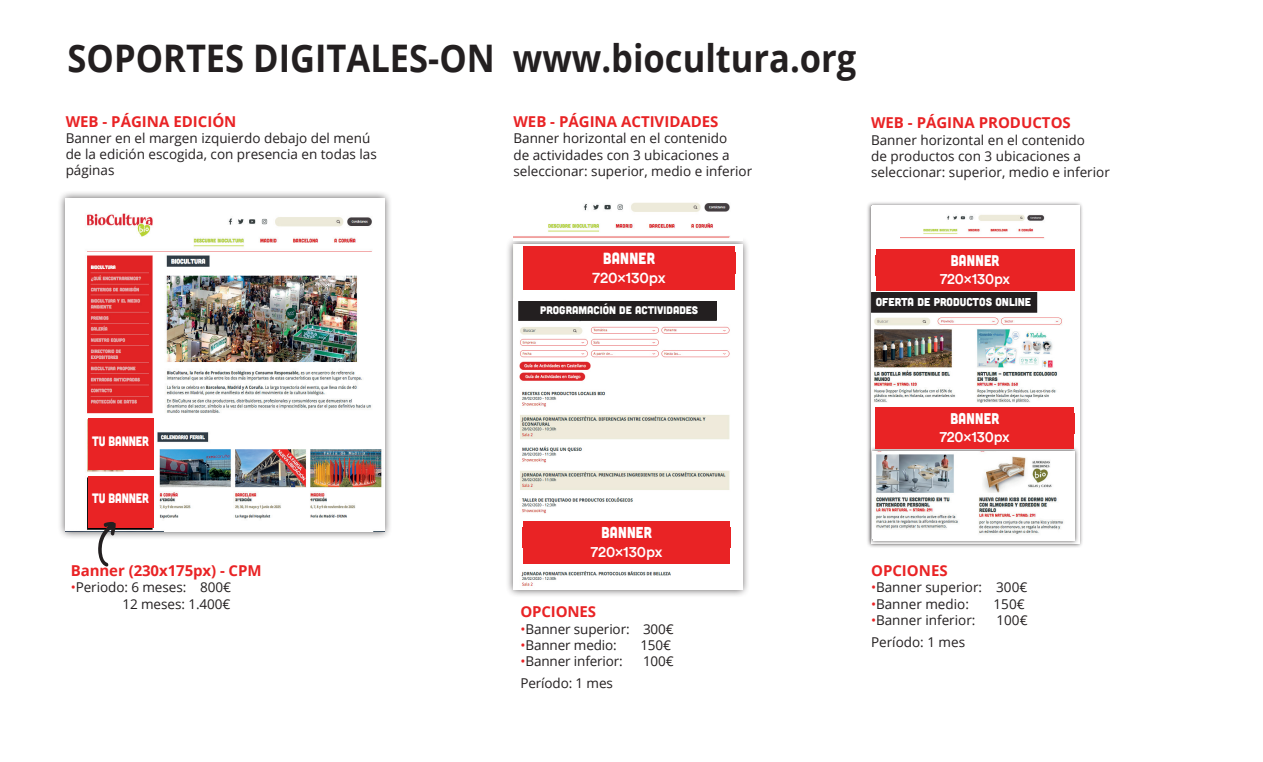
<style>
.page{position:relative;width:1263px;height:762px;background:#fff}
.page>*{position:absolute;margin:0;border:0;box-sizing:border-box;transform-origin:0 0}
.t1{font:700 37.95px "Open Sans";color:#231f20;scale:.91 1}
.t2{font:16.2px "Cubano";letter-spacing:.02em;color:#fff;scale:.87 1}
.t3{font:15.75px "Cubano";letter-spacing:.02em;color:#fff;scale:.87 1}
.t4{font:500 15.6px "Circular Std";letter-spacing:-.01em;color:#fff}
.t5{font:15.45px "Cubano";letter-spacing:.02em;color:#fff;scale:.85 1}
.t6{font:500 15.3px "Circular Std";letter-spacing:-.01em;color:#fff;scale:.96 1}
.t7{font:500 15.3px "Circular Std";letter-spacing:-.01em;color:#fff}
.t8{font:700 15px "Open Sans";color:#e92325}
.t9{font:13.65px "Cubano";letter-spacing:-.01em;color:#fff;scale:.84 1}
.t10{font:13.5px/16.2px "Open Sans";color:#231f20}
.t11{font:11.4px "Cubano";color:#fff}
.t12{font:10.95px "Cubano";color:#fff}
.s1{color:#e92325}
</style>
<div class="page">
<div style="left:58px;top:190px;width:334px;height:349px;background:#231f20;opacity:.75"></div>
<img style="left:66px;top:199px;width:318px;height:332px">
<div style="left:88px;top:418px;width:66px;height:51px;background:#e92325"></div>
<div style="left:88px;top:475px;width:66px;height:52px;background:#e92325"></div>
<svg style="left:97px;top:521px;width:23px;height:46px"></svg>
<div style="left:866px;top:201px;width:217px;height:347px;background:#231f20;opacity:.75"></div>
<div style="left:871px;top:206px;width:208px;height:337px;background:#fff"></div>
<div style="left:872px;top:205px;width:208px;height:35px;background:#fff"></div>
<img style="left:900px;top:215px;width:145px;height:24px">
<img style="left:874px;top:317px;width:188px;height:86px">
<div style="left:868px;top:446px;width:211px;height:98px;background:#231f20;opacity:.75"></div>
<div style="left:873px;top:451px;width:202px;height:89px;background:#fff"></div>
<img style="left:876px;top:451px;width:188px;height:83px">
<div style="left:876px;top:248px;width:198px;height:42px;background:#e92325"></div>
<div style="left:875px;top:255px;width:200px;height:20px;background:#e92325"></div>
<div style="left:875px;top:406px;width:199px;height:42px;background:#e92325"></div>
<div style="left:872px;top:292px;width:164px;height:20px;background:#231f20"></div>
<div style="left:505px;top:236px;width:245px;height:361px;background:#231f20;opacity:.75"></div>
<img style="left:513px;top:244px;width:229px;height:345px">
<div style="left:519px;top:301px;width:197px;height:19px;background:#231f20"></div>
<div style="left:518px;top:301px;width:199px;height:20px;border:1px solid #231f20"></div>
<div style="left:523px;top:246px;width:212px;height:43px;background:#e92325"></div>
<div style="left:523px;top:520px;width:207px;height:43px;background:#e92325"></div>
<div style="left:523px;top:527px;width:208px;height:20px;background:#e92325"></div>
<img style="left:513px;top:202px;width:229px;height:38px">
<h1 class="t1" style="left:68px;top:32px;width:868px">SOPORTES DIGITALES-ON www.biocultura.org</h1>
<p class="t8" style="left:66px;top:111px;width:172px">WEB - PÁGINA EDICIÓN</p>
<p class="t10" style="left:66px;top:130px;width:313px">Banner en el margen izquierdo debajo del menú de la edición escogida, con presencia en todas las páginas</p>
<p class="t8" style="left:513px;top:111px;width:207px">WEB - PÁGINA ACTIVIDADES</p>
<p class="t10" style="left:513px;top:130px;width:240px">Banner horizontal en el contenido<br>de actividades con 3 ubicaciones a seleccionar: superior, medio e inferior</p>
<p class="t8" style="left:871px;top:112px;width:201px">WEB - PÁGINA PRODUCTOS</p>
<p class="t10" style="left:871px;top:131px;width:240px">Banner horizontal en el contenido<br>de productos con 3 ubicaciones a seleccionar: superior, medio e inferior</p>
<p class="t2" style="left:603px;top:248px;width:61px">BANNER</p>
<p class="t4" style="left:592px;top:267px;width:75px">720x130px</p>
<p class="t12" style="left:540px;top:303px;width:159px">PROGRAMACIÓN DE ACTIVIDADES</p>
<p class="t5" style="left:951px;top:250px;width:59px">BANNER</p>
<p class="t6" style="left:940px;top:269px;width:74px">720x130px</p>
<p class="t11" style="left:876px;top:294px;width:157px">OFERTA DE PRODUCTOS ONLINE</p>
<p class="t9" style="left:92px;top:432px;width:69px">TU BANNER</p>
<p class="t9" style="left:92px;top:489px;width:69px">TU BANNER</p>
<p class="t8" style="left:71px;top:559px;width:192px">Banner (230x175px) - CPM</p>
<p class="t10" style="left:71px;top:578px;width:162px;text-align:right"><span class="s1">•</span>Periodo: 6 meses: 800€<br>12 meses: 1.400€</p>
<p class="t3" style="left:601px;top:522px;width:60px">BANNER</p>
<p class="t7" style="left:591px;top:541px;width:73px">720x130px</p>
<p class="t8" style="left:520px;top:601px;width:77px">OPCIONES</p>
<p class="t10" style="left:520px;top:619px;width:155px"><span class="s1">•</span>Banner superior: 300€</p>
<p class="t10" style="left:520px;top:636px;width:98px"><span class="s1">•</span>Banner medio:</p>
<p class="t10" style="left:640px;top:636px;width:32px">150€</p>
<p class="t10" style="left:520px;top:652px;width:104px"><span class="s1">•</span>Banner inferior:</p>
<p class="t10" style="left:643px;top:652px;width:32px">100€</p>
<p class="t10" style="left:520px;top:674px;width:94px">Período: 1 mes</p>
<p class="t5" style="left:950px;top:408px;width:59px">BANNER</p>
<p class="t6" style="left:940px;top:427px;width:74px">720x130px</p>
<p class="t8" style="left:871px;top:559px;width:78px">OPCIONES</p>
<p class="t10" style="left:871px;top:578px;width:158px"><span class="s1">•</span>Banner superior: 300€</p>
<p class="t10" style="left:871px;top:594px;width:99px"><span class="s1">•</span>Banner medio:</p>
<p class="t10" style="left:993px;top:594px;width:33px">150€</p>
<p class="t10" style="left:871px;top:611px;width:106px"><span class="s1">•</span>Banner inferior:</p>
<p class="t10" style="left:996px;top:611px;width:33px">100€</p>
<p class="t10" style="left:871px;top:633px;width:96px">Período: 1 mes</p>
</div>
